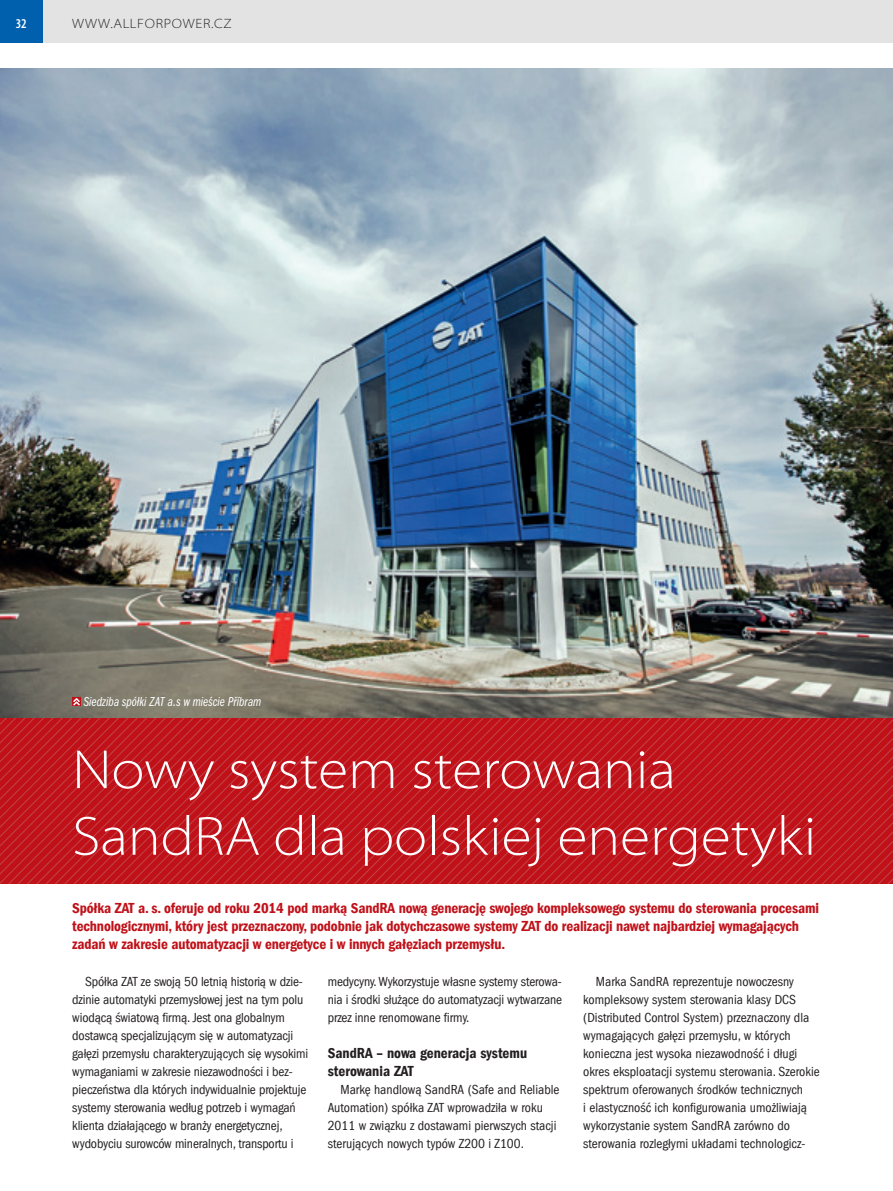
<style>
.page{position:relative;width:893px;height:1191px;background:#fff}
.page>*{position:absolute;margin:0;border:0;box-sizing:border-box;transform-origin:0 0}
.PL_Nadpis{font:300 semi-expanded 55.5px/66.6px "Myriad Pro";color:#fff}
.t1{font:15px/18px "Franklin Gothic LT Com Dm Cn";letter-spacing:-.01em;color:#c01119}
.PL_podnadpis{font:15px/18px "Franklin Gothic LT Com Dm Cn";color:#231f20}
.PL_text{font:condensed 13.5px/18px "Franklin Gothic LT Com";color:#231f20}
.t2{font:13.5px "Franklin Got Itc TOT Boo Com Ita";color:#fff}
.t3{font:300 semi-expanded 13.5px "Myriad Pro";letter-spacing:.05em;color:#231f20}
.t4{font:600 condensed 13.5px "Myriad Pro";color:#fff}
</style>
<div class="page">
<div style="left:42px;top:0;width:851px;height:43px;background:#e3e3e3"></div>
<div style="left:0;top:0;width:42px;height:43px;background:#0160ae"></div>
<svg style="left:0;top:717px;width:893px;height:166px;background:#bf1820"></svg>
<img style="left:0;top:68px;width:893px;height:649px">
<svg style="left:72px;top:696px;width:9px;height:11px"></svg>
<p class="t4" style="left:16px;top:16px;width:13px">32</p>
<p class="t3" style="left:72px;top:16px;width:161px">WWW.ALLFORPOWER.CZ</p>
<p class="t2" style="left:84px;top:694px;width:179px">Siedziba spółki ZAT a.s w mieście Příbram</p>
<p class="PL_Nadpis" style="left:72px;top:735px;width:745px">Nowy system sterowania<br>SandRA dla polskiej energetyki</p>
<p class="t1" style="left:72px;top:899px;width:748px">Spółka ZAT a. s. oferuje od roku 2014 pod marką SandRA nową generację swojego kompleksowego systemu do sterowania procesami technologicznymi, który jest przeznaczony, podobnie jak dotychczasowe systemy ZAT do realizacji nawet najbardziej wymagających zadań w zakresie automatyzacji w energetyce i w innych gałęziach przemysłu.</p>
<p class="PL_text" style="left:72px;top:973px;width:237px;text-indent:13px">Spółka ZAT ze swoją 50 letnią historią w dzie&shy;dzinie automatyki przemysłowej jest na tym polu wiodącą światową firmą. Jest ona globalnym dostawcą specjalizującym się w automatyzacji gałęzi przemysłu charakteryzujących się wysokimi wymaganiami w zakresie niezawodności i bez&shy;pieczeństwa dla których indywidualnie projektuje systemy sterowania według potrzeb i wymagań klienta działającego w branży energetycznej, wydobyciu surowców mineralnych, transportu i</p>
<p class="PL_text" style="left:328px;top:973px;width:236px;text-align:justify">medycyny. Wykorzystuje własne systemy sterowa&shy;nia i środki służące do automatyzacji wytwarzane przez inne renomowane firmy.</p>
<p class="PL_podnadpis" style="left:328px;top:1044px;width:201px">SandRA – nowa generacja systemu sterowania ZAT</p>
<p class="PL_text" style="left:328px;top:1081px;width:233px;text-indent:13px">Markę handlową SandRA (Safe and Reliable Automation) spółka ZAT wprowadziła w roku 2011 w związku z dostawami pierwszych stacji sterujących nowych typów Z200 i Z100.</p>
<p class="PL_text" style="left:583px;top:973px;width:238px;text-indent:13px">Marka SandRA reprezentuje nowoczesny kompleksowy system sterowania klasy DCS (Distributed Control System) przeznaczony dla wymagających gałęzi przemysłu, w których konieczna jest wysoka niezawodność i długi okres eksploatacji systemu sterowania. Szerokie spektrum oferowanych środków technicznych<br>i elastyczność ich konfigurowania umożliwiają wykorzystanie system SandRA zarówno do sterowania rozległymi układami technologicz-</p>
</div>
